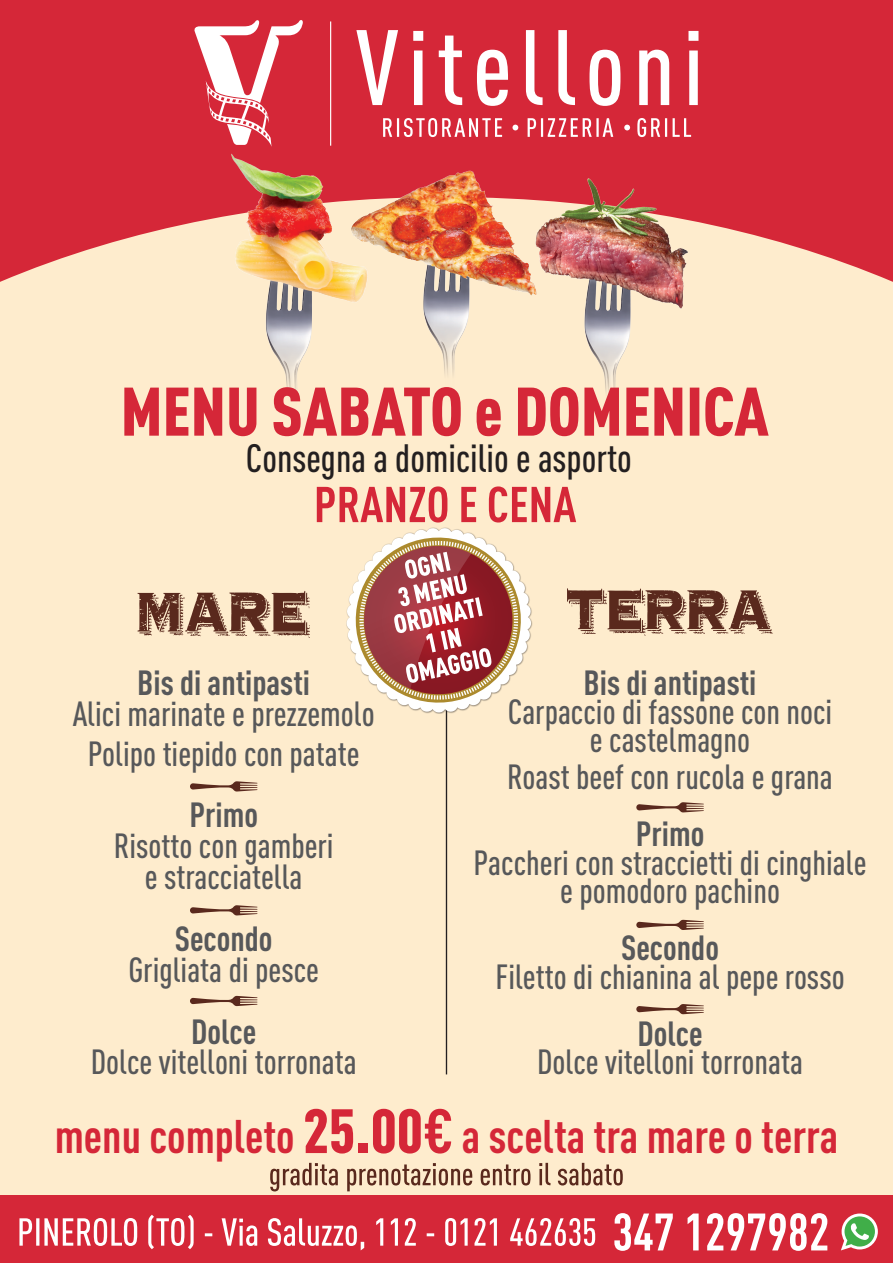
<style>
.page{position:relative;width:893px;height:1263px;background:#feeccd}
.page>*{position:absolute;margin:0;border:0;box-sizing:border-box;transform-origin:0 0}
.t1{font:700 condensed 46.5px "DIN Pro";color:#d52738}
.t2{font:500 condensed 39px "DIN Pro";color:#231f20}
.t3{font:500 condensed 34.5px "DIN Pro";color:#57585a}
.t4{font:700 condensed 34.5px "DIN Pro";color:#57585a}
.s1{font-weight:900;font-size:61.5px}
.s2{font-size:61.5px}
</style>
<div class="page">
<svg style="left:0;top:0;width:893px;height:282px;background:#d93a46"></svg>
<div style="left:0;top:1195px;width:893px;height:68px;background:#d52738"></div>
<img style="left:370px;top:169px;width:168px;height:206px">
<img style="left:227px;top:151px;width:143px;height:236px">
<img style="left:522px;top:171px;width:176px;height:216px">
<svg style="left:270px;top:1163px;width:353px;height:28px"></svg>
<hr style="left:330px;top:21px;width:1px;height:125px;background:#fff">
<svg style="left:356px;top:30px;width:342px;height:76px;background:#e16571"></svg>
<svg style="left:383px;top:118px;width:308px;height:19px;background:#e06470"></svg>
<svg style="left:193px;top:19px;width:110px;height:128px;background:#e26a76"></svg>
<hr style="left:446px;top:561px;width:1px;height:513px;background:#231f20">
<svg style="left:190px;top:781px;width:67px;height:11px"></svg>
<svg style="left:190px;top:905px;width:67px;height:11px"></svg>
<svg style="left:190px;top:996px;width:67px;height:10px"></svg>
<svg style="left:138px;top:591px;width:172px;height:47px"></svg>
<svg style="left:19px;top:1215px;width:576px;height:35px"></svg>
<svg style="left:614px;top:1213px;width:213px;height:38px"></svg>
<svg style="left:841px;top:1213px;width:37px;height:37px"></svg>
<svg style="left:124px;top:387px;width:645px;height:49px"></svg>
<svg style="left:317px;top:486px;width:456px;height:228px"></svg>
<svg style="left:636px;top:802px;width:68px;height:11px"></svg>
<svg style="left:636px;top:920px;width:68px;height:10px"></svg>
<svg style="left:636px;top:1004px;width:68px;height:10px"></svg>
<p class="t2" style="left:246px;top:429px;width:387px">Consegna a domicilio e asporto</p>
<p class="t4" style="left:137px;top:657px;width:174px">Bis di antipasti</p>
<p class="t3" style="left:73px;top:688px;width:304px">Alici marinate e prezzemolo</p>
<p class="t3" style="left:88px;top:728px;width:273px">Polipo tiepido con patate</p>
<p class="t4" style="left:189px;top:789px;width:70px">Primo</p>
<p class="t3" style="left:114px;top:820px;width:221px">Risotto con gamberi</p>
<p class="t3" style="left:145px;top:851px;width:159px">e stracciatella</p>
<p class="t4" style="left:175px;top:912px;width:99px">Secondo</p>
<p class="t3" style="left:128px;top:944px;width:192px">Grigliata di pesce</p>
<p class="t4" style="left:191px;top:1005px;width:67px">Dolce</p>
<p class="t3" style="left:91px;top:1037px;width:267px">Dolce vitelloni torronata</p>
<p class="t4" style="left:584px;top:657px;width:174px">Bis di antipasti</p>
<p class="t3" style="left:508px;top:686px;width:326px">Carpaccio di fassone con noci</p>
<p class="t3" style="left:590px;top:715px;width:162px">e castelmagno</p>
<p class="t3" style="left:507px;top:752px;width:327px">Roast beef con rucola e grana</p>
<p class="t4" style="left:636px;top:808px;width:70px">Primo</p>
<p class="t3" style="left:474px;top:837px;width:394px">Paccheri con straccietti di cinghiale</p>
<p class="t3" style="left:560px;top:866px;width:221px">e pomodoro pachino</p>
<p class="t4" style="left:621px;top:922px;width:99px">Secondo</p>
<p class="t3" style="left:495px;top:951px;width:351px">Filetto di chianina al pepe rosso</p>
<p class="t4" style="left:637px;top:1007px;width:67px">Dolce</p>
<p class="t3" style="left:537px;top:1037px;width:267px">Dolce vitelloni torronata</p>
<p class="t1" style="left:55px;top:1101px;width:785px">menu completo <span class="s1">25.00</span><span class="s2">€</span> a scelta tra mare o terra</p>
</div>
